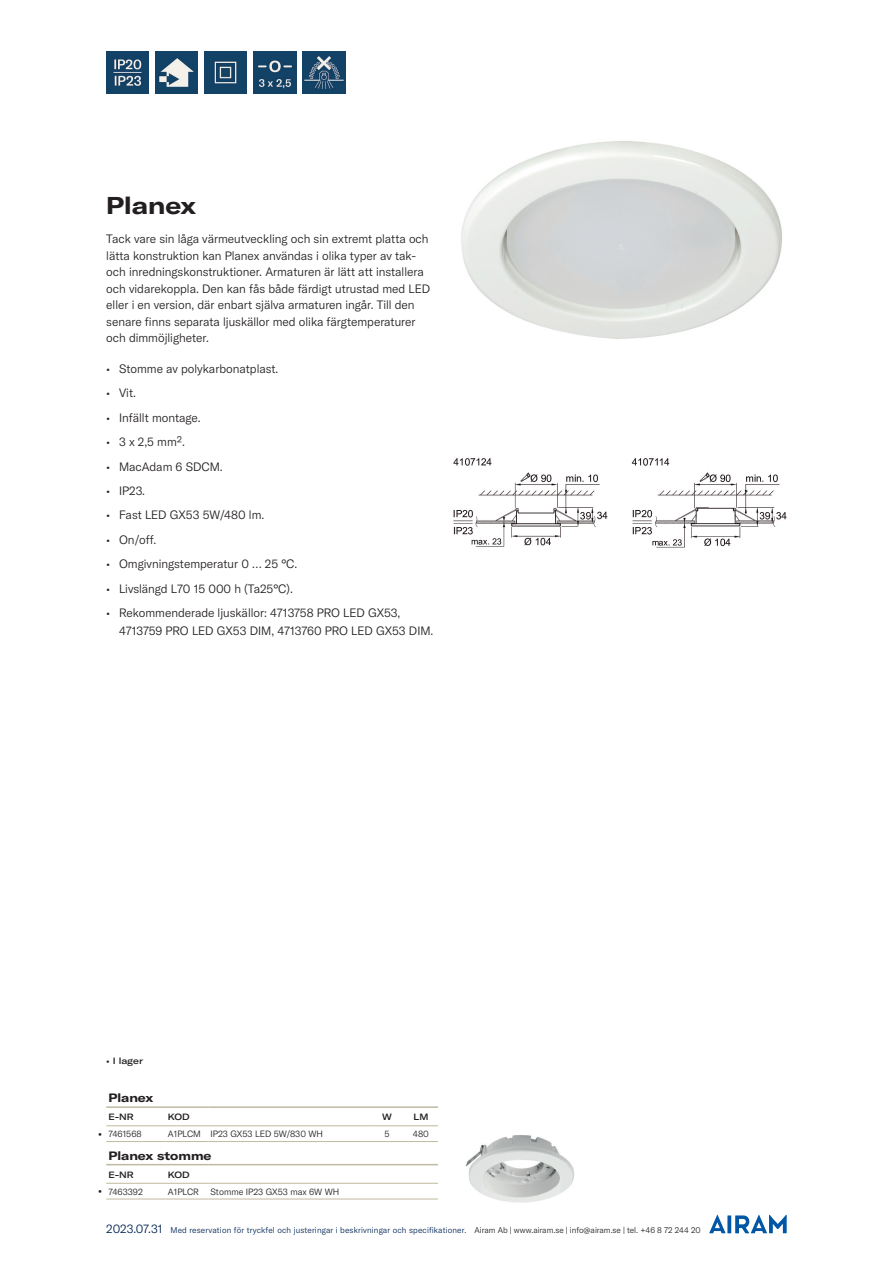
<style>
.page{position:relative;width:893px;height:1263px;background:#fff}
.page>*{position:absolute;margin:0;border:0;box-sizing:border-box;transform-origin:0 0}
.t1{font:700 expanded 24px "GT America";color:#231f20}
.t2{font:300 12px/16.5px "GT America";color:#231f20}
.t3{font:700 expanded 12px "GT America";color:#231f20}
.t4{font:300 9px "GT America";color:#231f20}
.t5{font:500 expanded 9px "GT America";color:#231f20}
.t6{font:500 expanded 9px "GT America LC";letter-spacing:-.005em;color:#231f20}
.t7{font:300 8.25px "GT America";letter-spacing:.02em;color:#002554}
.s1{font-size:13.5px}
.s2{font-size:12px}
.s3{color:#231f20}
</style>
<div class="page">
<svg style="left:727px;top:1215px;width:4px;height:18px"></svg>
<svg style="left:709px;top:1215px;width:17px;height:18px"></svg>
<svg style="left:735px;top:1215px;width:52px;height:18px"></svg>
<img style="left:106px;top:51px;width:43px;height:43px">
<img style="left:155px;top:51px;width:43px;height:43px">
<img style="left:204px;top:51px;width:43px;height:43px">
<img style="left:253px;top:51px;width:43px;height:43px">
<img style="left:303px;top:51px;width:42px;height:43px">
<img style="left:466px;top:1135px;width:108px;height:68px">
<img style="left:453px;top:458px;width:334px;height:90px">
<img style="left:461px;top:141px;width:321px;height:198px">
<hr style="left:106px;top:1106px;width:60px;height:2px;background:#c0ba9f">
<hr style="left:106px;top:1125px;width:60px;height:1px;background:#c0ba9f">
<hr style="left:166px;top:1106px;width:42px;height:2px;background:#c0ba9f">
<hr style="left:166px;top:1125px;width:42px;height:1px;background:#c0ba9f">
<hr style="left:208px;top:1106px;width:162px;height:2px;background:#c0ba9f">
<hr style="left:208px;top:1125px;width:162px;height:1px;background:#c0ba9f">
<hr style="left:370px;top:1106px;width:34px;height:2px;background:#c0ba9f">
<hr style="left:370px;top:1125px;width:34px;height:1px;background:#c0ba9f">
<hr style="left:404px;top:1106px;width:34px;height:2px;background:#c0ba9f">
<hr style="left:404px;top:1125px;width:34px;height:1px;background:#c0ba9f">
<hr style="left:404px;top:1141px;width:34px;height:1px;background:#c0ba9f">
<hr style="left:106px;top:1141px;width:60px;height:1px;background:#c0ba9f">
<hr style="left:166px;top:1141px;width:42px;height:1px;background:#c0ba9f">
<hr style="left:208px;top:1141px;width:162px;height:1px;background:#c0ba9f">
<hr style="left:370px;top:1141px;width:34px;height:1px;background:#c0ba9f">
<hr style="left:106px;top:1164px;width:60px;height:1px;background:#c0ba9f">
<hr style="left:106px;top:1183px;width:60px;height:1px;background:#c0ba9f">
<hr style="left:166px;top:1164px;width:42px;height:1px;background:#c0ba9f">
<hr style="left:166px;top:1183px;width:42px;height:1px;background:#c0ba9f">
<hr style="left:208px;top:1164px;width:230px;height:1px;background:#c0ba9f">
<hr style="left:208px;top:1183px;width:230px;height:1px;background:#c0ba9f">
<hr style="left:106px;top:1199px;width:60px;height:1px;background:#c0ba9f">
<hr style="left:166px;top:1199px;width:42px;height:1px;background:#c0ba9f">
<hr style="left:208px;top:1199px;width:230px;height:1px;background:#c0ba9f">
<h1 class="t1" style="left:106px;top:191px;width:91px">Planex</h1>
<p class="t2" style="left:106px;top:231px;width:325px">Tack vare sin låga värmeutveckling och sin extremt platta och lätta konstruktion kan Planex användas i olika typer av tak&shy;och inredningskonstruktioner. Armaturen är lätt att installera och vidarekoppla. Den kan fås både färdigt utrustad med LED eller i en version, där enbart själva armaturen ingår. Till den senare finns separata ljuskällor med olika färgtemperaturer och dimmöjligheter.</p>
<p class="t2" style="left:106px;top:361px;width:174px">• Stomme av polykarbonatplast.</p>
<p class="t2" style="left:106px;top:385px;width:31px">• Vit.</p>
<p class="t2" style="left:106px;top:409px;width:96px">• Infällt montage.</p>
<p class="t2" style="left:106px;top:434px;width:80px">• 3 x 2,5 mm2.</p>
<p class="t2" style="left:106px;top:458px;width:118px">• MacAdam 6 SDCM.</p>
<p class="t2" style="left:106px;top:482px;width:40px">• IP23.</p>
<p class="t2" style="left:106px;top:507px;width:160px">• Fast LED GX53 5W/480 lm.</p>
<p class="t2" style="left:106px;top:531px;width:52px">• On/off.</p>
<p class="t2" style="left:106px;top:556px;width:192px">• Omgivningstemperatur 0 … 25 °C.</p>
<p class="t2" style="left:106px;top:580px;width:188px">• Livslängd L70 15 000 h (Ta25°C).</p>
<p class="t2" style="left:119px;top:604px;width:316px;line-height:18px;text-indent:-13px">• Rekommenderade ljuskällor: 4713758 PRO LED GX53,<br>4713759 PRO LED GX53 DIM, 4713760 PRO LED GX53 DIM.</p>
<p class="t6" style="left:106px;top:1055px;width:38px">• I lager</p>
<p class="t3" style="left:108px;top:1090px;width:46px">Planex</p>
<p class="t5" style="left:108px;top:1111px;width:27px">E-NR</p>
<p class="t5" style="left:168px;top:1111px;width:23px">KOD</p>
<p class="t5" style="left:382px;top:1111px;width:11px">W</p>
<p class="t5" style="left:414px;top:1111px;width:16px">LM</p>
<p class="t4" style="left:98px;top:1129px;width:45px"><span class="s1">•</span> 7461568</p>
<p class="t4" style="left:168px;top:1129px;width:157px">A1PLCM IP23 GX53 LED 5W/830 WH</p>
<p class="t4" style="left:384px;top:1129px;width:7px">5</p>
<p class="t4" style="left:413px;top:1129px;width:18px">480</p>
<p class="t3" style="left:108px;top:1148px;width:105px">Planex stomme</p>
<p class="t5" style="left:108px;top:1169px;width:27px">E-NR</p>
<p class="t5" style="left:168px;top:1169px;width:23px">KOD</p>
<p class="t4" style="left:98px;top:1186px;width:47px"><span class="s1">•</span> 7463392</p>
<p class="t4" style="left:168px;top:1186px;width:33px">A1PLCR</p>
<p class="t4" style="left:210px;top:1186px;width:130px">Stomme IP23 GX53 max 6W WH</p>
<p class="t7" style="left:106px;top:1225px;width:596px"><span class="s2">2023.07.31</span> Med reservation för tryckfel och justeringar i beskrivningar och specifikationer. <span class="s3">Airam Ab | www.airam.se | info@airam.se | tel. +46 8 72 244 20</span></p>
</div>
